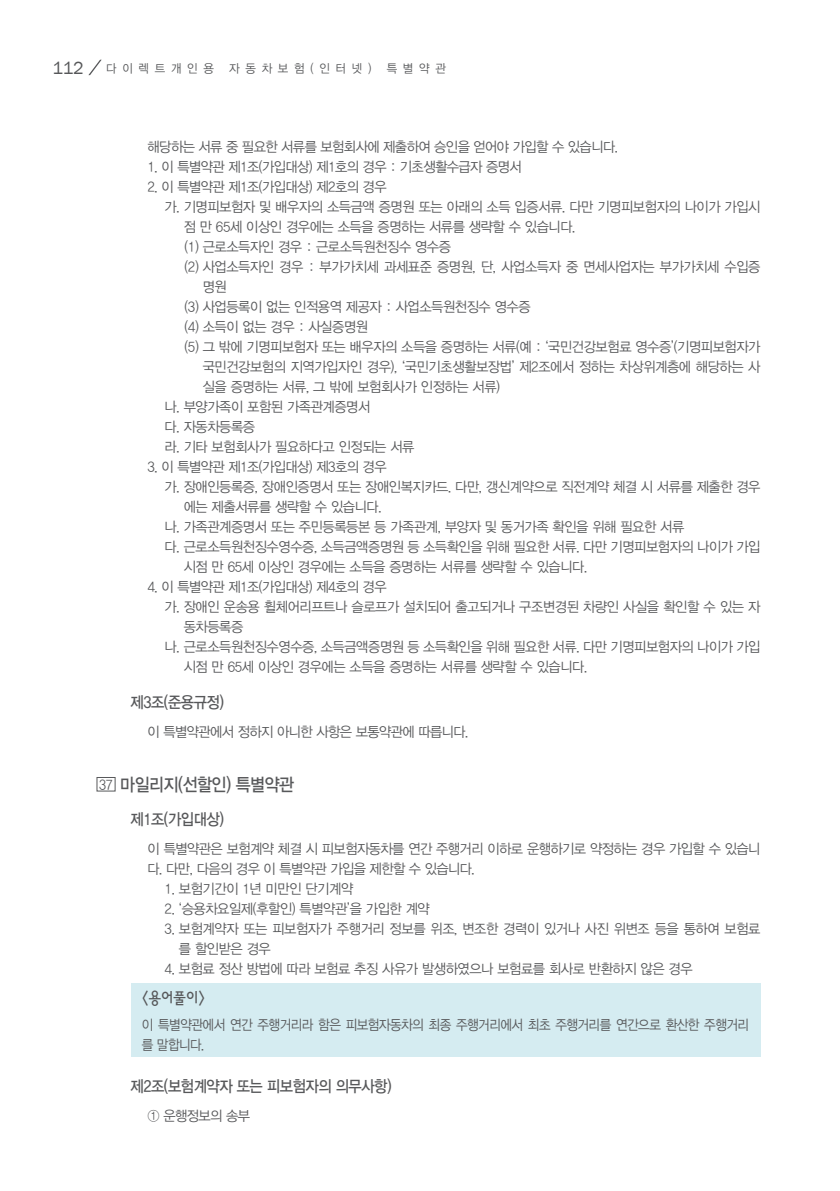
<style>
.page{position:relative;width:840px;height:1191px;background:#fff}
.page>*{position:absolute;margin:0;border:0;box-sizing:border-box;transform-origin:0 0}
.특별약관{font:18px "YDVYGO Std 33";letter-spacing:-.03em;color:#57585a;scale:.9 1}
.제1절{font:16px "YDVYGO Std 33";letter-spacing:-.03em;color:#57585a;scale:.9 1}
.용어풀이{font:16px "YDVYGO Std 23";color:#57585a;scale:.9 1}
.본문_1{font:14px/20px "YDVYGO Std 32";letter-spacing:-.03em;color:#57585a;scale:.95 1}
.본문{font:14px/20px "YDVYGO Std 32";letter-spacing:-.04em;color:#57585a;scale:.95 1}
.팁{font:14px/20px "YDVYGO Std 32";letter-spacing:-.04em;color:#57585a;scale:.9 1}
.본문_내어쓰기{font:14px "YDVYGO Std 32";letter-spacing:-.04em;color:#57585a;scale:.95 1}
.목차_본문{font:14px "YDVYGO Std 32";color:#57585a;scale:.9 1}
.t1{font:12px "YDVYGO Std 12";letter-spacing:.5em;color:#57585a;scale:.95 1}
.s1{font-family:"Franklin Gothic";font-size:18px}
</style>
<div class="page">
<svg style="left:88px;top:60px;width:14px;height:15px"></svg>
<div style="left:96px;top:777px;width:19px;height:14px;border:1px solid #57585a"></div>
<div style="left:130px;top:983px;width:630px;height:74px;background:#d5ecf1"></div>
<p class="t1" style="left:52px;top:62px;width:171px"><span class="s1">112</span> 다이렉트개인용</p>
<p class="t1" style="left:229px;top:62px;width:151px">자동차보험(인터넷)</p>
<p class="t1" style="left:386px;top:62px;width:64px">특별약관</p>
<p class="본문" style="left:147px;top:137px;width:496px">해당하는 서류 중 필요한 서류를 보험회사에 제출하여 승인을 얻어야 가입할 수 있습니다.</p>
<p class="본문" style="left:147px;top:157px;width:395px">1. 이 특별약관 제1조(가입대상) 제1호의 경우 : 기초생활수급자 증명서</p>
<p class="본문" style="left:147px;top:177px;width:253px">2. 이 특별약관 제1조(가입대상) 제2호의 경우</p>
<p class="본문_1" style="left:183px;top:197px;width:608px;text-indent:-19px">가. 기명피보험자 및 배우자의 소득금액 증명원 또는 아래의 소득 입증서류. 다만 기명피보험자의 나이가 가입시 점 만 65세 이상인 경우에는 소득을 증명하는 서류를 생략할 수 있습니다.</p>
<p class="본문_1" style="left:184px;top:237px;width:282px">(1) 근로소득자인 경우 : 근로소득원천징수 영수증</p>
<p class="본문_1" style="left:203px;top:257px;width:588px;text-indent:-18px">(2) 사업소득자인 경우 : 부가가치세 과세표준 증명원, 단, 사업소득자 중 면세사업자는 부가가치세 수입증 명원</p>
<p class="본문_1" style="left:184px;top:297px;width:366px">(3) 사업등록이 없는 인적용역 제공자 : 사업소득원천징수 영수증</p>
<p class="본문_1" style="left:184px;top:317px;width:195px">(4) 소득이 없는 경우 : 사실증명원</p>
<p class="본문_1" style="left:203px;top:337px;width:588px;text-align:justify;text-indent:-18px">(5) 그 밖에 기명피보험자 또는 배우자의 소득을 증명하는 서류(예 : ‘국민건강보험료 영수증’(기명피보험자가 국민건강보험의 지역가입자인 경우), ‘국민기초생활보장법’ 제2조에서 정하는 차상위계층에 해당하는 사 실을 증명하는 서류, 그 밖에 보험회사가 인정하는 서류)</p>
<p class="본문_1" style="left:164px;top:397px;width:218px">나. 부양가족이 포함된 가족관계증명서</p>
<p class="본문_1" style="left:164px;top:417px;width:97px">다. 자동차등록증</p>
<p class="본문_1" style="left:164px;top:437px;width:264px">라. 기타 보험회사가 필요하다고 인정되는 서류</p>
<p class="본문_내어쓰기" style="left:147px;top:460px;width:253px">3. 이 특별약관 제1조(가입대상) 제3호의 경우</p>
<p class="본문_1" style="left:183px;top:477px;width:608px;text-indent:-19px">가. 장애인등록증, 장애인증명서 또는 장애인복지카드. 다만, 갱신계약으로 직전계약 체결 시 서류를 제출한 경우 에는 제출서류를 생략할 수 있습니다.</p>
<p class="본문_1" style="left:164px;top:517px;width:548px">나. 가족관계증명서 또는 주민등록등본 등 가족관계, 부양자 및 동거가족 확인을 위해 필요한 서류</p>
<p class="본문_1" style="left:183px;top:537px;width:608px;text-indent:-19px">다. 근로소득원천징수영수증, 소득금액증명원 등 소득확인을 위해 필요한 서류. 다만 기명피보험자의 나이가 가입 시점 만 65세 이상인 경우에는 소득을 증명하는 서류를 생략할 수 있습니다.</p>
<p class="본문_내어쓰기" style="left:147px;top:580px;width:253px">4. 이 특별약관 제1조(가입대상) 제4호의 경우</p>
<p class="본문_1" style="left:183px;top:597px;width:608px;text-indent:-19px">가. 장애인 운송용 휠체어리프트나 슬로프가 설치되어 출고되거나 구조변경된 차량인 사실을 확인할 수 있는 자 동차등록증</p>
<p class="본문_1" style="left:183px;top:637px;width:608px;text-indent:-19px">나. 근로소득원천징수영수증, 소득금액증명원 등 소득확인을 위해 필요한 서류. 다만 기명피보험자의 나이가 가입 시점 만 65세 이상인 경우에는 소득을 증명하는 서류를 생략할 수 있습니다.</p>
<p class="제1절" style="left:130px;top:693px;width:105px">제3조(준용규정)</p>
<p class="본문" style="left:147px;top:722px;width:339px">이 특별약관에서 정하지 아니한 사항은 보통약관에 따릅니다.</p>
<p class="목차_본문" style="left:99px;top:777px;width:17px">37</p>
<p class="특별약관" style="left:120px;top:775px;width:194px">마일리지(선할인) 특별약관</p>
<p class="제1절" style="left:130px;top:810px;width:105px">제1조(가입대상)</p>
<p class="본문" style="left:147px;top:839px;width:646px">이 특별약관은 보험계약 체결 시 피보험자동차를 연간 주행거리 이하로 운행하기로 약정하는 경우 가입할 수 있습니 다. 다만, 다음의 경우 이 특별약관 가입을 제한할 수 있습니다.</p>
<p class="본문_1" style="left:164px;top:879px;width:200px">1. 보험기간이 1년 미만인 단기계약</p>
<p class="본문_1" style="left:164px;top:899px;width:280px">2. ‘승용차요일제(후할인) 특별약관’을 가입한 계약</p>
<p class="본문_1" style="left:179px;top:919px;width:613px;text-indent:-14px">3. 보험계약자 또는 피보험자가 주행거리 정보를 위조, 변조한 경력이 있거나 사진 위변조 등을 통하여 보험료 를 할인받은 경우</p>
<p class="본문_1" style="left:164px;top:959px;width:557px">4. 보험료 정산 방법에 따라 보험료 추징 사유가 발생하였으나 보험료를 회사로 반환하지 않은 경우</p>
<p class="용어풀이" style="left:142px;top:990px;width:72px">&lt;용어풀이&gt;</p>
<p class="팁" style="left:142px;top:1015px;width:676px">이 특별약관에서 연간 주행거리라 함은 피보험자동차의 최종 주행거리에서 최초 주행거리를 연간으로 환산한 주행거리 를 말합니다.</p>
<p class="제1절" style="left:130px;top:1078px;width:291px">제2조(보험계약자 또는 피보험자의 의무사항)</p>
<p class="본문" style="left:147px;top:1106px;width:109px">① 운행정보의 송부</p>
</div>
